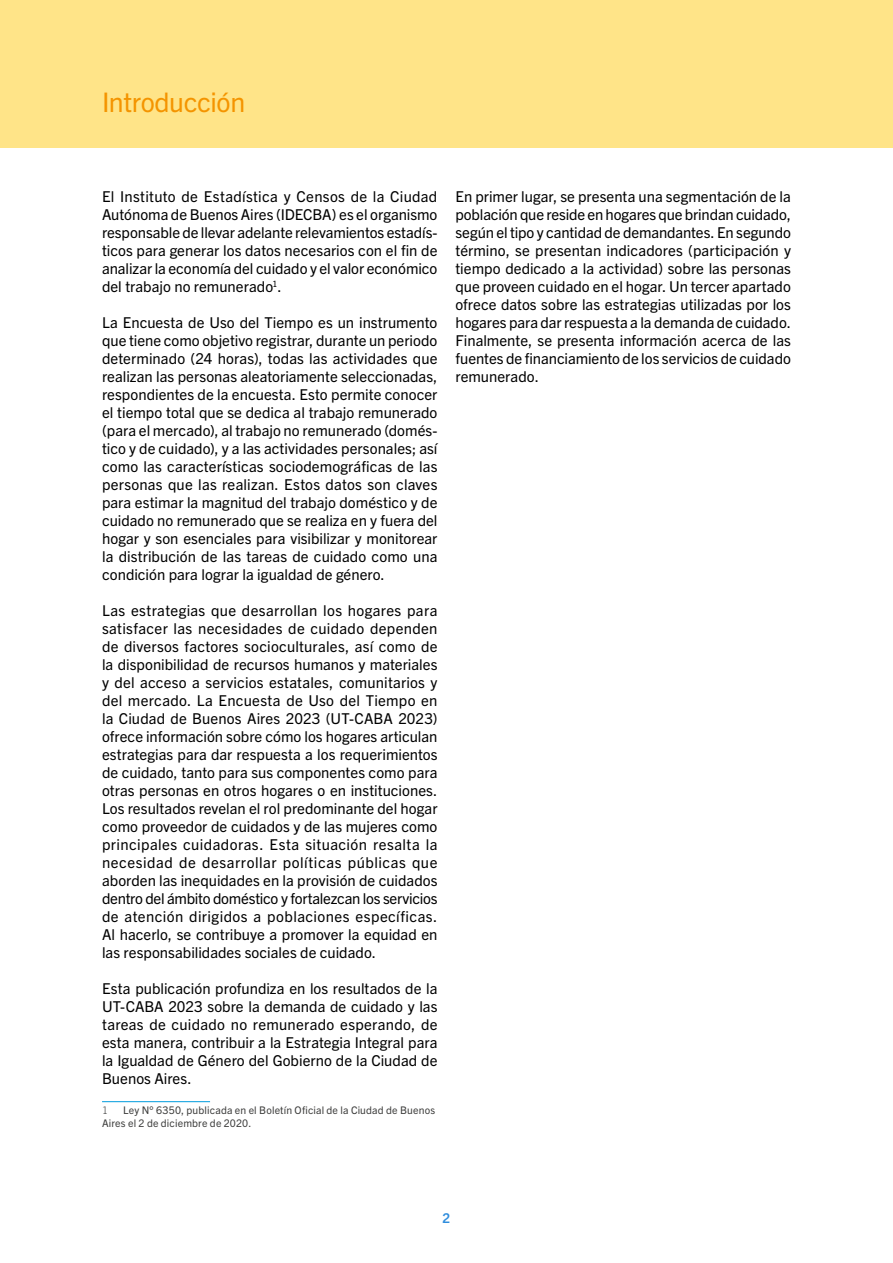
<style>
.page{position:relative;width:893px;height:1263px;background:#fff}
.page>*{position:absolute;margin:0;border:0;box-sizing:border-box;transform-origin:0 0}
.t1{font:27px "Trade Gothic Next LT Pro";letter-spacing:-.015em;color:#f49400}
.t2{font:15px/18px "Trade Gothic Next LT Pro";color:#000;text-align:justify}
.t3{font:700 13.5px "Trade Gothic Next LT Pro";color:#2f8ddd}
.t4{font:10.5px/12.6px "Trade Gothic Next LT Pro";letter-spacing:.015em;color:#3c3c3b}
.t5{font:300 10.5px "Trade Gothic Next LT Pro";color:#3c3c3b}
</style>
<div class="page">
<hr style="left:102px;top:1101px;width:108px;height:1px;background:#009bde">
<div style="left:0;top:0;width:893px;height:148px;background:#ffe488"></div>
<h1 class="t1" style="left:102px;top:83px;width:145px">Introducción</h1>
<p class="t2" style="left:102px;top:186px;width:337px">El Instituto de Estadística y Censos de la Ciudad Autónoma de Buenos Aires (IDECBA) es el organismo responsable de llevar adelante relevamientos estadís&shy;ticos para generar los datos necesarios con el fin de analizar la economía del cuidado y el valor económico del trabajo no remunerado<sup>1</sup>.</p>
<p class="t2" style="left:102px;top:312px;width:337px">La Encuesta de Uso del Tiempo es un instrumento que tiene como objetivo registrar, durante un periodo determinado (24 horas), todas las actividades que realizan las personas aleatoriamente seleccionadas, respondientes de la encuesta. Esto permite conocer el tiempo total que se dedica al trabajo remunerado (para el mercado), al trabajo no remunerado (domés&shy;tico y de cuidado), y a las actividades personales; así como las características sociodemográficas de las personas que las realizan. Estos datos son claves para estimar la magnitud del trabajo doméstico y de cuidado no remunerado que se realiza en y fuera del hogar y son esenciales para visibilizar y monitorear la distribución de las tareas de cuidado como una condición para lograr la igualdad de género.</p>
<p class="t2" style="left:102px;top:600px;width:337px">Las estrategias que desarrollan los hogares para satisfacer las necesidades de cuidado dependen de diversos factores socioculturales, así como de la disponibilidad de recursos humanos y materiales y del acceso a servicios estatales, comunitarios y del mercado. La Encuesta de Uso del Tiempo en la Ciudad de Buenos Aires 2023 (UT-CABA 2023) ofrece información sobre cómo los hogares articulan estrategias para dar respuesta a los requerimientos de cuidado, tanto para sus componentes como para otras personas en otros hogares o en instituciones.<br>Los resultados revelan el rol predominante del hogar como proveedor de cuidados y de las mujeres como principales cuidadoras. Esta situación resalta la necesidad de desarrollar políticas públicas que aborden las inequidades en la provisión de cuidados dentro del ámbito doméstico y fortalezcan los servicios de atención dirigidos a poblaciones específicas.<br>Al hacerlo, se contribuye a promover la equidad en las responsabilidades sociales de cuidado.</p>
<p class="t2" style="left:102px;top:978px;width:337px">Esta publicación profundiza en los resultados de la UT-CABA 2023 sobre la demanda de cuidado y las tareas de cuidado no remunerado esperando, de esta manera, contribuir a la Estrategia Integral para la Igualdad de Género del Gobierno de la Ciudad de Buenos Aires.</p>
<p class="t5" style="left:102px;top:1103px;width:7px">1</p>
<p class="t4" style="left:102px;top:1103px;width:335px;text-indent:21px">Ley N° 6350, publicada en el Boletín Oficial de la Ciudad de Buenos<br>Aires el 2 de diciembre de 2020.</p>
<p class="t2" style="left:455px;top:186px;width:337px">En primer lugar, se presenta una segmentación de la población que reside en hogares que brindan cuidado, según el tipo y cantidad de demandantes. En segundo término, se presentan indicadores (participación y tiempo dedicado a la actividad) sobre las personas que proveen cuidado en el hogar. Un tercer apartado ofrece datos sobre las estrategias utilizadas por los hogares para dar respuesta a la demanda de cuidado.<br>Finalmente, se presenta información acerca de las fuentes de financiamiento de los servicios de cuidado remunerado.</p>
<p class="t3" style="left:442px;top:1209px;width:9px">2</p>
</div>
